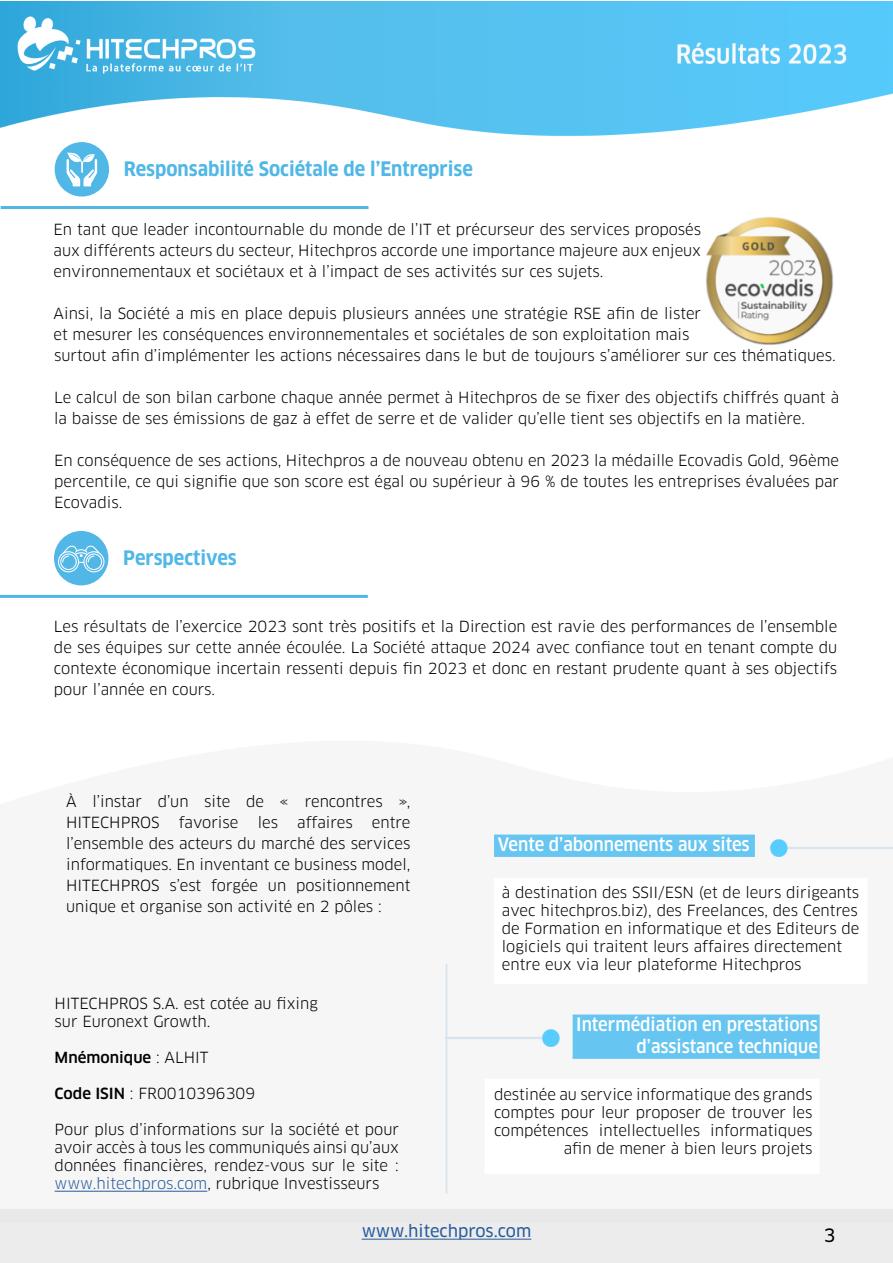
<style>
.page{position:relative;width:893px;height:1263px;background:#fff}
.page>*{position:absolute;margin:0;border:0;box-sizing:border-box;transform-origin:0 0}
.t1{font:700 condensed 19.5px "Clan OT";color:#50b7e7}
.t2{font:500 condensed 18px/21.6px "Clan OT";color:#fff;text-align:right}
.t3{font:18px "Clan OT News";color:#000}
.t4{font:16.5px "Clan OT News";color:#275b9c}
.t5{font:15px/21px "Clan OT";color:#000;text-align:justify}
.t6{font:500 15px "Clan OT";color:#000}
.s1{font-weight:400}
.s2{font-weight:500}
.s3{color:#275b9b}
</style>
<div class="page">
<div style="left:0;top:1209px;width:893px;height:54px;background:#ececec"></div>
<hr style="left:362px;top:1239px;width:169px;height:1px;background:#275b9c">
<img style="left:1px;top:1px;width:892px;height:168px">
<hr style="left:1px;top:206px;width:367px;height:3px;background:#4fb7e6">
<div style="left:55px;top:143px;width:53px;height:53px;background:#50b7e7;border-radius:50%"></div>
<div style="left:55px;top:142px;width:54px;height:55px;border:2px solid #50b7e7;border-radius:50%"></div>
<hr style="left:0;top:595px;width:368px;height:3px;background:#4fb7e6">
<div style="left:55px;top:532px;width:53px;height:53px;background:#50b7e7;border-radius:50%"></div>
<div style="left:54px;top:531px;width:54px;height:54px;border:2px solid #50b7e7;border-radius:50%"></div>
<img style="left:447px;top:1012px;width:126px;height:47px">
<img style="left:769px;top:839px;width:124px;height:18px">
<div style="left:494px;top:834px;width:261px;height:23px;background:#66c6f1;border:2px solid #66c6f1"></div>
<div style="left:573px;top:1014px;width:247px;height:45px;background:#66c6f1;border:2px solid #66c6f1"></div>
<svg style="left:67px;top:152px;width:30px;height:34px"></svg>
<svg style="left:58px;top:545px;width:46px;height:27px"></svg>
<hr style="left:446px;top:964px;width:1px;height:229px;background:#d8e3ec">
<hr style="left:55px;top:1191px;width:152px;height:1px;background:#275b9b">
<img style="left:706px;top:217px;width:127px;height:128px">
<h1 class="t1" style="left:124px;top:158px;width:350px">Responsabilité Sociétale de l’Entreprise</h1>
<p class="t5" style="left:54px;top:219px;width:649px">En tant que leader incontournable du monde de l’IT et précurseur des services proposés aux différents acteurs du secteur, Hitechpros accorde une importance majeure aux enjeux environnementaux et sociétaux et à l’impact de ses activités sur ces sujets.</p>
<p class="t5" style="left:54px;top:303px;width:649px">Ainsi, la Société a mis en place depuis plusieurs années une stratégie RSE afin de lister et mesurer les conséquences environnementales et sociétales de son exploitation mais</p>
<p class="t5" style="left:54px;top:345px;width:783px">surtout afin d’implémenter les actions nécessaires dans le but de toujours s’améliorer sur ces thématiques.</p>
<p class="t5" style="left:54px;top:387px;width:786px">Le calcul de son bilan carbone chaque année permet à Hitechpros de se fixer des objectifs chiffrés quant à la baisse de ses émissions de gaz à effet de serre et de valider qu’elle tient ses objectifs en la matière.</p>
<p class="t5" style="left:54px;top:450px;width:786px">En conséquence de ses actions, Hitechpros a de nouveau obtenu en 2023 la médaille Ecovadis Gold, 96ème percentile, ce qui signifie que son score est égal ou supérieur à 96 % de toutes les entreprises évaluées par Ecovadis.</p>
<h1 class="t1" style="left:123px;top:547px;width:115px">Perspectives</h1>
<p class="t5" style="left:54px;top:616px;width:785px">Les résultats de l’exercice 2023 sont très positifs et la Direction est ravie des performances de l’ensemble de ses équipes sur cette année écoulée. La Société attaque 2024 avec confiance tout en tenant compte du contexte économique incertain ressenti depuis fin 2023 et donc en restant prudente quant à ses objectifs pour l’année en cours.</p>
<p class="t5" style="left:66px;top:791px;width:346px">À l’instar d’un site de « rencontres »,<br>HITECHPROS</p>
<p class="t5" style="left:179px;top:812px;width:61px">favorise</p>
<p class="t5" style="left:258px;top:812px;width:22px">les</p>
<p class="t5" style="left:297px;top:812px;width:57px">affaires</p>
<p class="t5" style="left:66px;top:812px;width:346px;text-indent:306px">entre l’ensemble des acteurs du marché des services informatiques. En inventant ce business model, HITECHPROS s’est forgée un positionnement unique et organise son activité en 2 pôles :</p>
<p class="t5" style="left:55px;top:994px;width:265px;line-height:18px">HITECHPROS S.A. est cotée au fixing sur Euronext Growth.</p>
<p class="t6" style="left:55px;top:1049px;width:155px">Mnémonique <span class="s1">: ALHIT</span></p>
<p class="t5" style="left:55px;top:1083px;width:202px"><span class="s2">Code ISIN</span> : FR0010396309</p>
<p class="t5" style="left:55px;top:1120px;width:346px;line-height:18px">Pour plus d’informations sur la société et pour avoir accès à tous les communiqués ainsi qu’aux données financières, rendez-vous sur le site : <span class="s3">www.hitechpros.com</span>, rubrique Investisseurs</p>
<p class="t2" style="left:498px;top:834px;width:253px">Vente d’abonnements aux sites</p>
<p class="t5" style="left:502px;top:883px;width:359px;line-height:18px;text-align:left">à destination des SSII/ESN (et de leurs dirigeants avec hitechpros.biz), des Freelances, des Centres de Formation en informatique et des Editeurs de logiciels qui traitent leurs affaires directement entre eux via leur plateforme Hitechpros</p>
<p class="t2" style="left:576px;top:1014px;width:243px">Intermédiation en prestations d’assistance technique</p>
<p class="t5" style="left:494px;top:1085px;width:320px;line-height:18px;text-align:right">destinée au service informatique des grands comptes pour leur proposer de trouver les compétences intellectuelles informatiques afin de mener à bien leurs projets</p>
<p class="t4" style="left:362px;top:1221px;width:171px">www.hitechpros.com</p>
<p class="t3" style="left:824px;top:1225px;width:13px">3</p>
</div>
